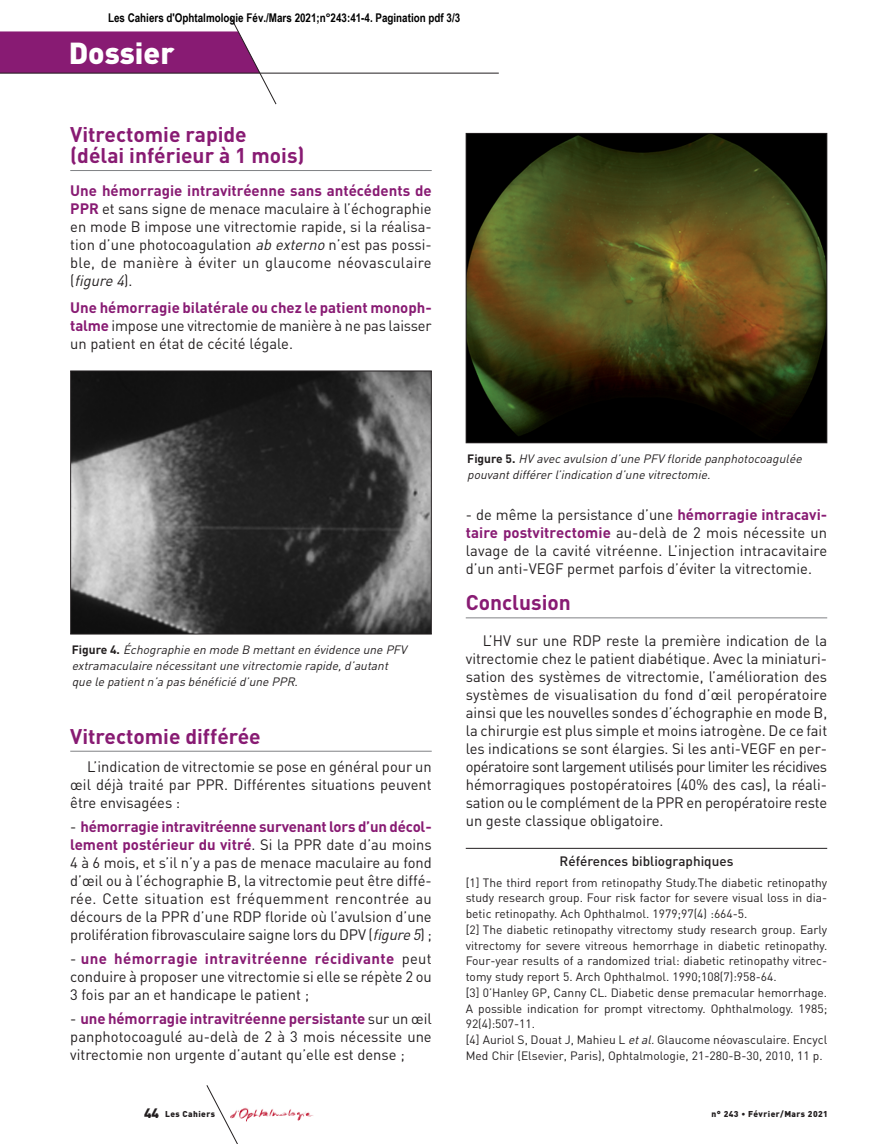
<style>
.page{position:relative;width:889px;height:1144px;background:#fff}
.page>*{position:absolute;margin:0;border:0;box-sizing:border-box;transform-origin:0 0}
.t1{font:900 30px "DIN";color:#fff}
.t2{font:700 21px/20.5px "DIN";color:#881b73}
.t3{font:15px/18px "DIN";color:#231f20;text-align:justify}
.t4{font:500 13.5px "DIN";color:#231f20}
.t5{font:12px/15.8px "DIN";color:#231f20}
.t6{font:italic 12px/15.8px "DIN";color:#231f20}
.t7{font:700 12px "Arial Narrow";color:#000}
.t8{font:900 8.4px "DIN";letter-spacing:.05em;color:#231f20}
.s1{font-weight:700;color:#881b73}
.s2{font-style:italic}
.s3{font-weight:700;font-style:normal}
.s4{font-size:13.5px}
</style>
<div class="page">
<img style="left:252px;top:1109px;width:61px;height:12px">
<svg style="left:206px;top:1085px;width:46px;height:59px"></svg>
<svg style="left:0;top:17px;width:276px;height:88px"></svg>
<hr style="left:466px;top:617px;width:361px;height:1px;background:#808285">
<hr style="left:466px;top:848px;width:361px;height:1px;background:#231f20">
<hr style="left:70px;top:170px;width:362px;height:1px;background:#808285">
<hr style="left:70px;top:751px;width:362px;height:1px;background:#808285">
<img style="left:72px;top:373px;width:358px;height:259px">
<div style="left:70px;top:371px;width:362px;height:263px;border:1px solid #231f20"></div>
<img style="left:468px;top:135px;width:357px;height:306px">
<div style="left:466px;top:133px;width:361px;height:310px;border:1px solid #231f20"></div>
<hr style="left:0;top:73px;width:499px;height:1px;background:#231f20">
<p class="t7" style="left:108px;top:8px;width:354px">Les Cahiers d'Ophtalmologie Fév./Mars 2021;n°243:41-4. Pagination pdf 3/3</p>
<p class="t1" style="left:69px;top:43px;width:107px">Dossier</p>
<p class="t2" style="left:70px;top:127px;width:236px">Vitrectomie rapide (délai inférieur à 1 mois)</p>
<p class="t3" style="left:70px;top:183px;width:363px"><span class="s1">Une hémorragie intravitréenne sans antécédents de PPR</span> et sans signe de menace maculaire à l’échographie en mode B impose une vitrectomie rapide, si la réalisa&shy;tion d’une photocoagulation <span class="s2">ab externo</span> n’est pas possi&shy;ble, de manière à éviter un glaucome néovasculaire ( <span class="s2">figure 4</span>) .</p>
<p class="t3" style="left:70px;top:300px;width:363px"><span class="s1">Une hémorragie bilatérale ou chez le patient monoph&shy;talme</span> impose une vitrectomie de manière à ne pas laisser un patient en état de cécité légale.</p>
<p class="t6" style="left:72px;top:643px;width:336px"><span class="s3">F i g u re 4 .</span> Échographie en mode B mettanten évidence une PFV extramaculaire nécessitantune vitrectomie rapide,d’autant que le patientn’a pas bénéficié d’une PPR.</p>
<p class="t2" style="left:70px;top:728px;width:192px">Vitrectomie différée</p>
<p class="t3" style="left:70px;top:759px;width:363px;text-indent:17px">L’indication de vitrectomie se pose en général pour un œil déjà traité par PPR. Différentes situations peuvent être envisagées :</p>
<p class="t3" style="left:70px;top:819px;width:363px">- <span class="s1">hémorragie intravitréenne survenant lors d’un décol&shy;lement postérieur du vitré</span>. Si la PPR date d’au moins 4 à 6 mois, et s’il n’y a pas de menace maculaire au fond d’œil ou à l’échographie B, la vitrectomie peut être diffé&shy;rée. Cette situation est fréquemment rencontrée au décours de la PPR d’une RDP floride où l’avulsion d’une prolifération fibrovasculaire saigne lors du DPV (<span class="s2">figure 5</span>) ;</p>
<p class="t3" style="left:70px;top:951px;width:363px">- <span class="s1">une hémorragie intravitréenne récidivante</span> peut conduire à proposer une vitrectomie si elle se répète 2 ou 3 fois par an et handicape le patient ;</p>
<p class="t3" style="left:70px;top:1011px;width:363px">- <span class="s1">une hémorragie intravitréenne persistante</span> sur un œil panphotocoagulé au-delà de 2 à 3 mois nécessite une vitrectomie non urgente d’autant qu’elle est dense ;</p>
<p class="t6" style="left:467px;top:452px;width:338px"><span class="s3">F i g u re 5 .</span> HV avec avulsion d’une PFV floride panphotocoagulée pouvantdifférer l’indication d’une vitrectomie.</p>
<p class="t3" style="left:466px;top:507px;width:363px">- de même la persistance d’une <span class="s1">hémorragie intracavi&shy;taire postvitrectomie</span> au-delà de 2 mois nécessite un lavage de la cavité vitréenne. L’injection intracavitaire d’un anti-VEGF permet parfois d’éviter la vitrectomie.</p>
<p class="t2" style="left:466px;top:595px;width:107px">Conclusion</p>
<p class="t3" style="left:466px;top:633px;width:363px;text-indent:17px">L’HV sur une RDP reste la première indication de la vitrectomie chez le patient diabétique. Avec la miniaturi&shy;sation des systèmes de vitrectomie, l’amélioration des systèmes de visualisation du fond d’œil peropératoire ainsi que les nouvelles sondes d’échographie en mode B, la chirurgie est plus simple et moins iatrogène. De ce fait les indications se sont élargies. Si les anti-VEGF en per - opératoire sont largement utilisés pour limiter les récidives hémorragiques postopératoires (40% des cas), la réali&shy;sation ou le complément de la PPR en peropératoire reste un geste classique obligatoire.</p>
<p class="t4" style="left:559px;top:856px;width:175px">Références bibliographiques</p>
<p class="t5" style="left:466px;top:876px;width:363px">[1] The third report from retinopathy Study.The diabetic retinopathy study research group. Four risk factor for severe visual loss in dia&shy;betic retinopathy. Ach Ophthalmol. 1979;97(4) :664-5.<br>[2] The diabetic retinopathy vitrectomy study research group. Early vitrectomy for severe vitreous hemorrhage in diabetic retinopathy.<br>Four-year results of a randomized trial: diabetic retinopathy vitrec&shy;tomy study report 5. Arch Ophthalmol. 1990;108(7):958-64.<br>[3] 0’Hanley GP, Canny CL. Diabetic dense premacular hemorrhage.<br>A possible indication for prompt vitrectomy. Ophthalmology. 1985; 92(4):507-11.<br>[4] Auriol S, Douat J, Mahieu L <span class="s2">etal.</span>Glaucome néovasculaire. Encycl Med Chir (Elsevier, Paris), Ophtalmologie, 21-280-B-30, 2010, 11 p.</p>
<p class="t8" style="left:144px;top:1111px;width:72px"><span class="s4">44</span> Les Cahiers</p>
<p class="t8" style="left:711px;top:1111px;width:118px">n° 243 • Février/Mars 2021</p>
</div>
